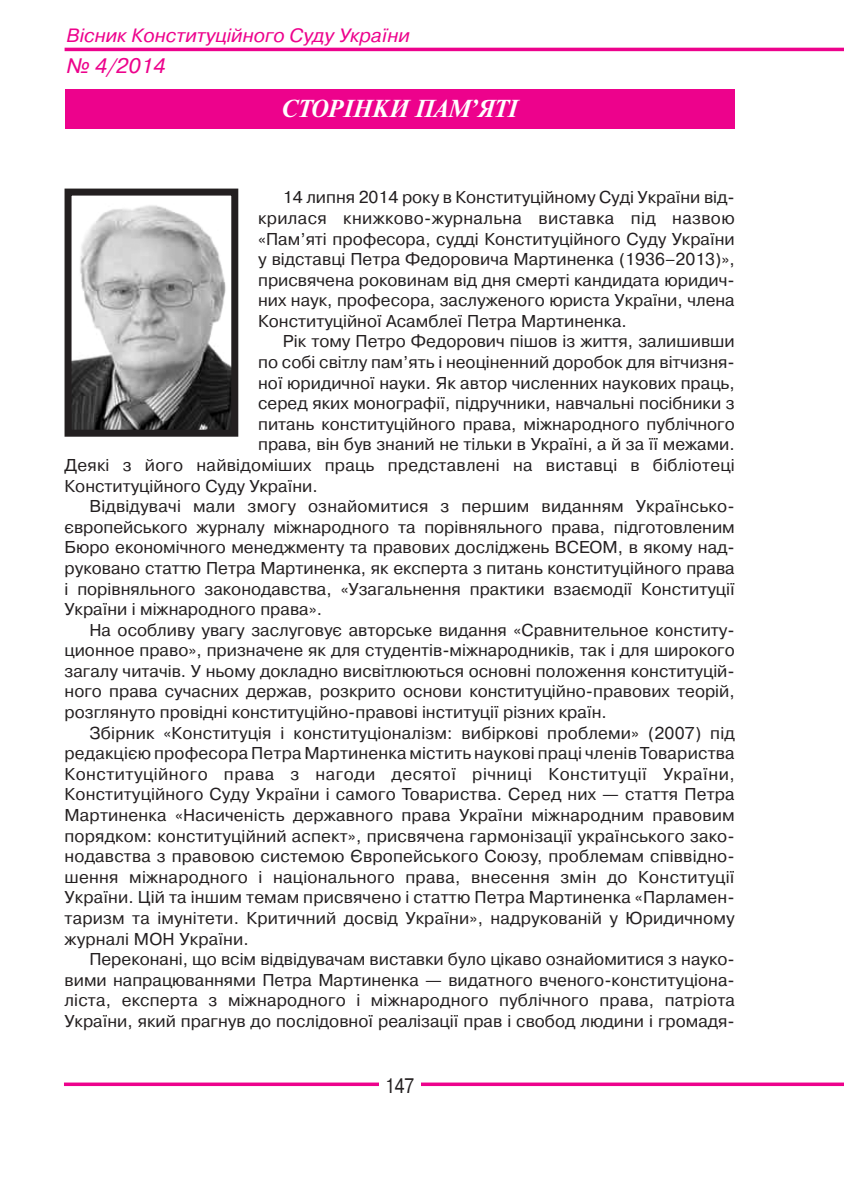
<style>
.page{position:relative;width:844px;height:1191px;background:#fff}
.page>*{position:absolute;margin:0;border:0;box-sizing:border-box;transform-origin:0 0}
.t1{font:italic 700 24.5px "Newton C";color:#fff}
.t2{font:italic 21px "Pragmatica C";color:#ed028c}
.t3{font:21px "Pragmatica C";color:#231f20;scale:.8 1}
.t4{font:italic 19.25px "Pragmatica C";color:#ed028c}
.t5{font:17.15px/20.7px "Pragmatica C";color:#231f20;text-align:justify}
.t6{font:17.15px "Pragmatica C";letter-spacing:.03em;color:#231f20}
</style>
<div class="page">
<svg style="left:64px;top:1082px;width:779px;height:4px;background:#ef259b"></svg>
<hr style="left:65px;top:48px;width:778px;height:3px;background:#ed028c">
<div style="left:379px;top:1075px;width:41px;height:23px;background:#fff"></div>
<div style="left:65px;top:89px;width:669px;height:40px;background:#ed028c"></div>
<img style="left:72px;top:205px;width:158px;height:224px">
<div style="left:64px;top:189px;width:174px;height:248px;border:7px solid #231f20"></div>
<p class="t4" style="left:66px;top:24px;width:345px">Вісник Конституційного Суду України</p>
<p class="t2" style="left:66px;top:54px;width:101px">№ 4/2014</p>
<h1 class="t1" style="left:282px;top:96px;width:62px">сторінк</h1>
<h1 class="t1" style="left:389px;top:96px;width:133px">И пам ’яті</h1>
<p class="t5" style="left:258px;top:187px;width:478px;text-indent:25px">14 липня 2014 року в Конституційному Суді України від&shy;крилася книжково-журнальна виставка під назвою «Пам’яті професора, судді Конституційного Суду України у відставці Петра Федоровича Мартиненка (1936–2013)», присвячена роковинам від дня смерті кандидата юридич&shy;них наук, професора, заслуженого юриста України, члена Конституційної Асамблеї Петра Мартиненка.</p>
<p class="t5" style="left:283px;top:331px;width:453px">Рік тому Петро Федорович пішов із життя, залишивши</p>
<p class="t5" style="left:258px;top:352px;width:478px">по собі світлу пам’ять і неоціненний доробок для вітчизня-</p>
<p class="t5" style="left:258px;top:372px;width:478px">ної юридичної науки. Як автор численних наукових праць,</p>
<p class="t5" style="left:258px;top:393px;width:478px">серед яких монографії, підручники, навчальні посібники з</p>
<p class="t5" style="left:258px;top:414px;width:478px">питань конституційного права, міжнародного публічного</p>
<p class="t5" style="left:258px;top:434px;width:478px">права, він був знаний не тільки в Україні, а й за її межами.</p>
<p class="t5" style="left:64px;top:455px;width:671px">Деякі з його найвідоміших праць представлені на виставці в бібліотеці</p>
<p class="t5" style="left:64px;top:475px;width:255px">Конституційного Суду України.</p>
<p class="t5" style="left:89px;top:496px;width:644px">Відвідувачі мали змогу ознайомитися з першим виданням Українсько-</p>
<p class="t5" style="left:64px;top:516px;width:671px">європейського журналу міжнародного та порівняльного права, підготовленим</p>
<p class="t5" style="left:64px;top:537px;width:671px">Бюро економічного менеджменту та правових досліджень ВСЕОМ, в якому над-</p>
<p class="t5" style="left:64px;top:558px;width:671px">руковано статтю Петра Мартиненка, як експерта з питань конституційного права</p>
<p class="t5" style="left:64px;top:578px;width:671px">і порівняльного законодавства, «Узагальнення практики взаємодії Конституції</p>
<p class="t5" style="left:64px;top:599px;width:259px">України і міжнародного права».</p>
<p class="t5" style="left:89px;top:619px;width:646px">На особливу увагу заслуговує авторське видання «Сравнительное конститу-</p>
<p class="t5" style="left:64px;top:640px;width:671px">ционное право», призначене як для студентів- міжнародників, так і для широкого</p>
<p class="t5" style="left:64px;top:661px;width:671px">загалу читачів. У ньому докладно висвітлюються основні положення конституцій-</p>
<p class="t5" style="left:64px;top:681px;width:671px">ного права сучасних держав, розкрито основи конституційно- правових теорій,</p>
<p class="t5" style="left:64px;top:702px;width:543px">розглянуто провідні конституційно- правові інституції різних країн.</p>
<p class="t5" style="left:89px;top:722px;width:646px">Збірник «Конституція і конституціоналізм: вибіркові проблеми» (2007) під</p>
<p class="t5" style="left:64px;top:743px;width:671px">редакцією професора Петра Мартиненка містить наукові праці членів Товариства</p>
<p class="t6" style="left:64px;top:764px;width:671px">Конституційного права з нагоди десятої річниці Конституції України,</p>
<p class="t5" style="left:64px;top:784px;width:671px">Конституційного Суду України і самого Товариства. Серед них — стаття Петра</p>
<p class="t5" style="left:64px;top:805px;width:671px">Мартиненка «Насиченість державного права України міжнародним правовим</p>
<p class="t5" style="left:64px;top:825px;width:671px">порядком: конституційний аспект», присвячена гармонізації українського зако-</p>
<p class="t5" style="left:64px;top:846px;width:671px">нодавства з правовою системою Європейського Союзу, проблемам співвідно-</p>
<p class="t5" style="left:64px;top:866px;width:671px">шення міжнародного і національного права, внесення змін до Конституції</p>
<p class="t5" style="left:64px;top:887px;width:671px">України. Цій та іншим темам присвячено і статтю Петра Мартиненка «Парламен-</p>
<p class="t5" style="left:64px;top:907px;width:671px">таризм та імунітети. Критичний досвід України», надрукованій у Юридичному</p>
<p class="t5" style="left:64px;top:928px;width:186px">журналі МОН України.</p>
<p class="t5" style="left:89px;top:949px;width:646px">Переконані, що всім відвідувачам виставки було цікаво ознайомитися з науко-</p>
<p class="t5" style="left:64px;top:969px;width:671px">вими напрацюваннями Петра Мартиненка — видатного вченого- конституціона-</p>
<p class="t5" style="left:64px;top:990px;width:671px">ліста, експерта з міжнародного і міжнародного публічного права, патріота</p>
<p class="t5" style="left:64px;top:1010px;width:671px">України, який прагнув до послідовної реалізації прав і свобод людини і громадя-</p>
<p class="t3" style="left:385px;top:1074px;width:38px">147</p>
</div>
